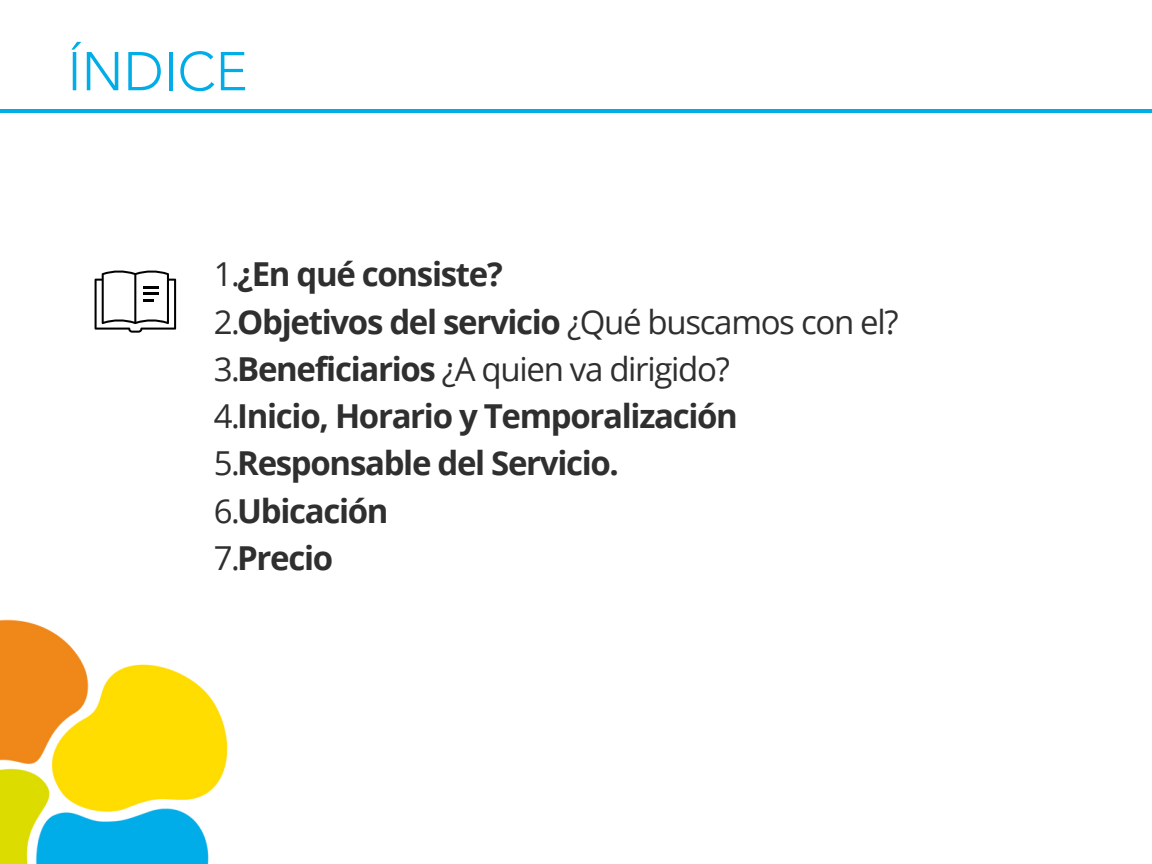
<style>
.page{position:relative;width:1152px;height:864px;background:#fff}
.page>*{position:absolute;margin:0;border:0;box-sizing:border-box;transform-origin:0 0}
.t1{font:300 54px "Avenir LT Pro";color:#00ade8}
.t2{font:700 33px "Open Sans";letter-spacing:-.04em;color:#2f2f2f}
.t3{font:33px "Open Sans";letter-spacing:-.04em;color:#2f2f2f}
.s1{font-weight:400}
.s2{font-weight:700}
</style>
<div class="page">
<img style="left:0;top:619px;width:228px;height:245px">
<hr style="left:0;top:109px;width:1152px;height:3px;background:#00ade8">
<svg style="left:95px;top:270px;width:81px;height:63px"></svg>
<p class="t1" style="left:68px;top:49px;width:182px">ÍNDICE</p>
<p class="t2" style="left:214px;top:251px;width:291px"><span class="s1">1.</span>¿En qué consiste?</p>
<p class="t3" style="left:214px;top:298px;width:686px">2.<span class="s2">Objetivos del servicio</span> ¿Qué buscamos con el?</p>
<p class="t3" style="left:214px;top:346px;width:518px">3.<span class="s2">Beneficiarios</span> ¿A quien va dirigido?</p>
<p class="t2" style="left:214px;top:393px;width:526px"><span class="s1">4.</span>Inicio, Horario y Temporalización</p>
<p class="t2" style="left:214px;top:440px;width:407px"><span class="s1">5.</span>Responsable del Servicio.</p>
<p class="t2" style="left:214px;top:487px;width:176px"><span class="s1">6.</span>Ubicación</p>
<p class="t2" style="left:214px;top:535px;width:121px"><span class="s1">7.</span>Precio</p>
</div>
